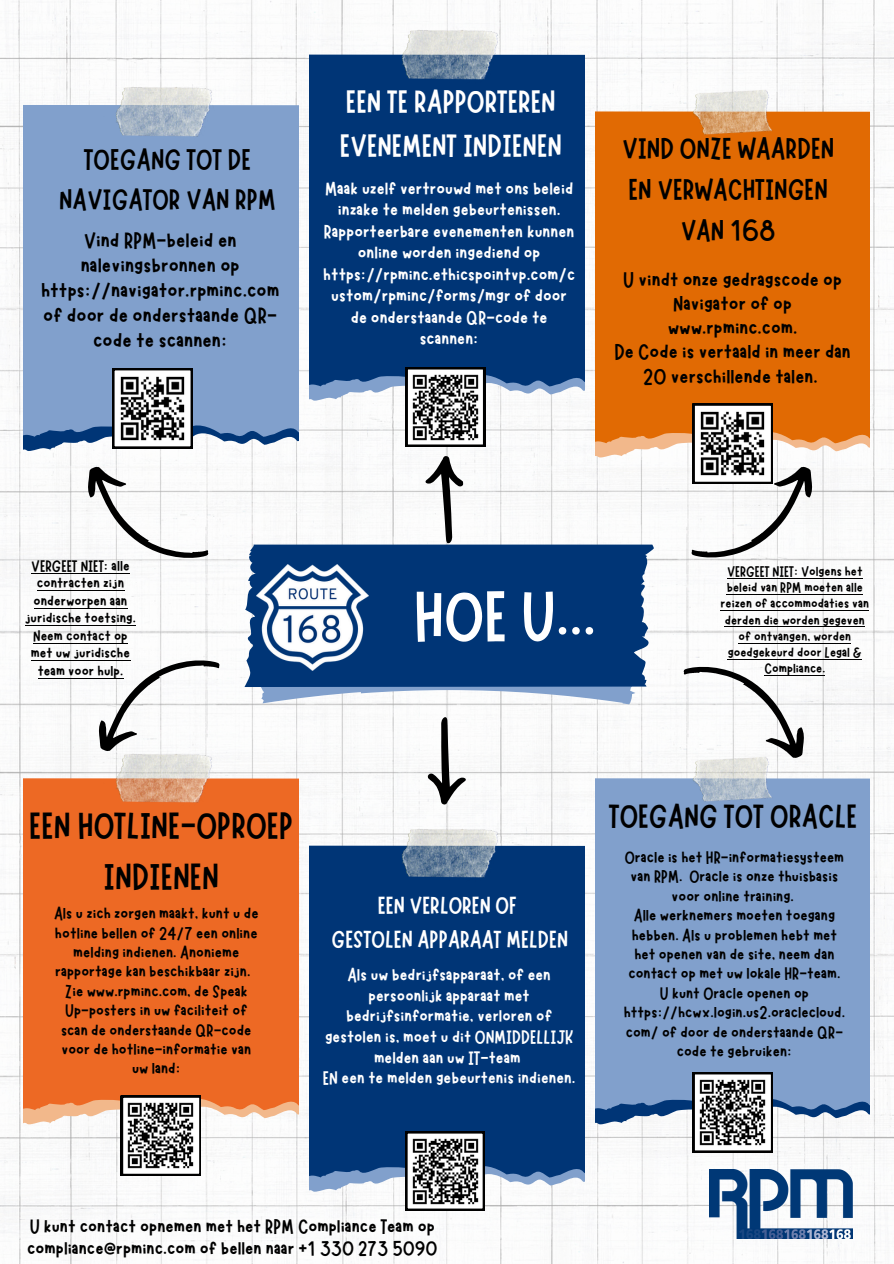
<style>
.page{position:relative;width:894px;height:1264px;background:#fff}
.page>*{position:absolute;margin:0;border:0;box-sizing:border-box;transform-origin:0 0}
.t1{font:72.15px "Marykate";color:#fff}
.t2{font:37.8px/51.8px "Marykate";color:#000;text-align:center}
.t3{font:33.45px "Marykate";color:#000}
.t4{font:32.4px/44.4px "Marykate";color:#fff}
.t5{font:30.15px/41.2px "Marykate";color:#000;text-align:center}
.t6{font:29.85px/41px "Marykate";color:#000;text-align:center}
.t7{font:24.75px/33.9px "Marykate";color:#fff;text-align:center}
.t8{font:23.7px/25px "Marykate";color:#000;text-align:center}
.t9{font:22.95px/24.2px "Marykate";color:#000;text-align:center}
.t10{font:21px/22.2px "Marykate";color:#000}
.t11{font:20.4px/21.5px "Marykate";color:#fff;text-align:center}
.t12{font:19.65px/20.7px "Marykate";color:#fff;text-align:center}
.t13{font:18.45px/19.4px "Marykate";color:#000;text-align:center}
.t14{font:18.3px/19.4px "Marykate";color:#000;text-align:center}
.t15{font:16.8px/17.5px "Marykate";color:#000;text-align:center}
.t16{font:15.45px/16.2px "Marykate";color:#000;text-align:center}
</style>
<div class="page">
<img style="left:0;top:0;width:893px;height:1263px">
<svg style="left:24px;top:446px;width:148px;height:26px"></svg>
<div style="left:24px;top:105px;width:274px;height:341px;background:#81a0cc"></div>
<svg style="left:309px;top:395px;width:275px;height:27px"></svg>
<div style="left:309px;top:54px;width:275px;height:341px;background:#003576"></div>
<svg style="left:595px;top:452px;width:274px;height:27px"></svg>
<div style="left:595px;top:111px;width:274px;height:341px;background:#e16a03"></div>
<img style="left:104px;top:83px;width:114px;height:57px">
<img style="left:389px;top:26px;width:115px;height:57px">
<img style="left:692px;top:89px;width:80px;height:45px">
<svg style="left:24px;top:1119px;width:274px;height:26px"></svg>
<div style="left:24px;top:778px;width:274px;height:341px;background:#ed6924"></div>
<svg style="left:309px;top:1186px;width:275px;height:26px"></svg>
<div style="left:309px;top:845px;width:275px;height:341px;background:#003576"></div>
<svg style="left:595px;top:1119px;width:274px;height:26px"></svg>
<div style="left:595px;top:778px;width:274px;height:341px;background:#81a0cc"></div>
<img style="left:104px;top:760px;width:114px;height:47px">
<img style="left:389px;top:824px;width:115px;height:57px">
<img style="left:692px;top:767px;width:80px;height:34px">
<svg style="left:453px;top:687px;width:183px;height:17px"></svg>
<div style="left:453px;top:544px;width:202px;height:143px;background:#003576"></div>
<svg style="left:73px;top:457px;width:99px;height:126px"></svg>
<svg style="left:84px;top:634px;width:88px;height:126px"></svg>
<svg style="left:681px;top:641px;width:138px;height:126px"></svg>
<svg style="left:453px;top:454px;width:12px;height:90px"></svg>
<svg style="left:453px;top:716px;width:13px;height:89px"></svg>
<img style="left:709px;top:1169px;width:142px;height:69px">
<svg style="left:121px;top:1095px;width:80px;height:80px"></svg>
<svg style="left:112px;top:368px;width:80px;height:80px"></svg>
<svg style="left:405px;top:367px;width:80px;height:80px"></svg>
<img style="left:172px;top:429px;width:281px;height:376px">
<hr style="left:726px;top:578px;width:136px;height:1px;background:#000">
<hr style="left:726px;top:594px;width:136px;height:1px;background:#000">
<hr style="left:720px;top:610px;width:148px;height:1px;background:#000">
<hr style="left:724px;top:626px;width:140px;height:1px;background:#000">
<hr style="left:738px;top:642px;width:112px;height:1px;background:#000">
<hr style="left:727px;top:659px;width:134px;height:1px;background:#000">
<hr style="left:764px;top:675px;width:61px;height:1px;background:#000">
<hr style="left:31px;top:572px;width:99px;height:1px;background:#000">
<hr style="left:37px;top:590px;width:87px;height:1px;background:#000">
<hr style="left:34px;top:607px;width:93px;height:1px;background:#000">
<hr style="left:25px;top:625px;width:111px;height:1px;background:#000">
<hr style="left:33px;top:642px;width:95px;height:1px;background:#000">
<hr style="left:31px;top:660px;width:99px;height:1px;background:#000">
<hr style="left:38px;top:677px;width:85px;height:1px;background:#000">
<svg style="left:689px;top:403px;width:138px;height:180px"></svg>
<svg style="left:405px;top:1131px;width:79px;height:79px"></svg>
<svg style="left:692px;top:1072px;width:80px;height:80px"></svg>
<h3 class="t6" style="left:59px;top:136px;width:218px">TOEGANG TOT DE<br>NAVIGATOR VAN RPM</h3>
<p class="t8" style="left:41px;top:225px;width:240px">Vind RPM-beleid en nalevingsbronnen op https://navigator.rpminc.com of door de onderstaande QR&shy;code te scannen:</p>
<p class="t4" style="left:339px;top:76px;width:224px">EEN TE RAPPORTEREN<br>EVENEMENT INDIENEN</p>
<p class="t11" style="left:323px;top:176px;width:253px">Maak uzelf vertrouwd met ons beleid inzake te melden gebeurtenissen.<br>Rapporteerbare evenementen kunnen online worden ingediend op https://rpminc.ethicspointvp.com/c ustom/rpminc/forms/mgr of door de onderstaande QR-code te scannen:</p>
<p class="t5" style="left:622px;top:124px;width:214px">VIND ONZE WAARDEN<br>EN VERWACHTINGEN<br>VAN 168</p>
<h4 class="t9" style="left:614px;top:265px;width:238px">U vindt onze gedragscode op<br>Navigator of op www.rpminc.com.<br>De Code is vertaald in meer dan<br>20 verschillende talen.</h4>
<h6 class="t15" style="left:25px;top:555px;width:112px">VERGEET NIET: alle contracten zijn onderworpen aan juridische toetsing.<br>Neem contact op met uw juridische team voor hulp.</h6>
<p class="t1" style="left:414px;top:569px;width:184px">HOE U...</p>
<h4 class="t16" style="left:720px;top:562px;width:150px">VERGEET NIET: Volgens het beleid van RPM moeten alle reizen of accommodaties van derden die worden gegeven of ontvangen, worden goedgekeurd door Legal &amp;<br>Compliance.</h4>
<p class="t2" style="left:29px;top:795px;width:265px">EEN HOTLINE-OPROEP<br>INDIENEN</p>
<h6 class="t13" style="left:54px;top:902px;width:206px">Als u zich zorgen maakt, kunt u de hotline bellen of 24/7 een online melding indienen. Anonieme rapportage kan beschikbaar zijn.</h6>
<p class="t13" style="left:61px;top:979px;width:192px">Zie www.rpminc.com, de Speak<br>Up-posters in uw faciliteit of scan de onderstaande QR-code voor de hotline-informatie van uw land:</p>
<p class="t7" style="left:331px;top:885px;width:238px">EEN VERLOREN OF<br>GESTOLEN APPARAAT MELDEN</p>
<p class="t12" style="left:325px;top:962px;width:250px">Als uw bedrijfsapparaat, of een persoonlijk apparaat met bedrijfsinformatie, verloren of gestolen is, moet u dit ONMIDDELLIJK melden aan uw IT-team</p>
<p class="t12" style="left:323px;top:1066px;width:254px">EN een te melden gebeurtenis indienen.</p>
<p class="t3" style="left:609px;top:794px;width:250px">TOEGANG TOT ORACLE</p>
<p class="t14" style="left:624px;top:846px;width:221px">Oracle is het HR-informatiesysteem van RPM. Oracle is onze thuisbasis voor online training.</p>
<p class="t14" style="left:628px;top:904px;width:214px">Alle werknemers moeten toegang hebben. Als u problemen hebt met het openen van de site, neem dan contact op met uw lokale HR-team.</p>
<p class="t14" style="left:623px;top:981px;width:223px">U kunt Oracle openen op https://hcwx.login.us2.oraclecloud. com/ of door de onderstaande QR&shy;code te gebruiken:</p>
<p class="t10" style="left:27px;top:1213px;width:412px">U kunt contact opnemen met het RPM Compliance Team op compliance@rpminc.com of bellen naar +1 330 273 5090</p>
</div>
